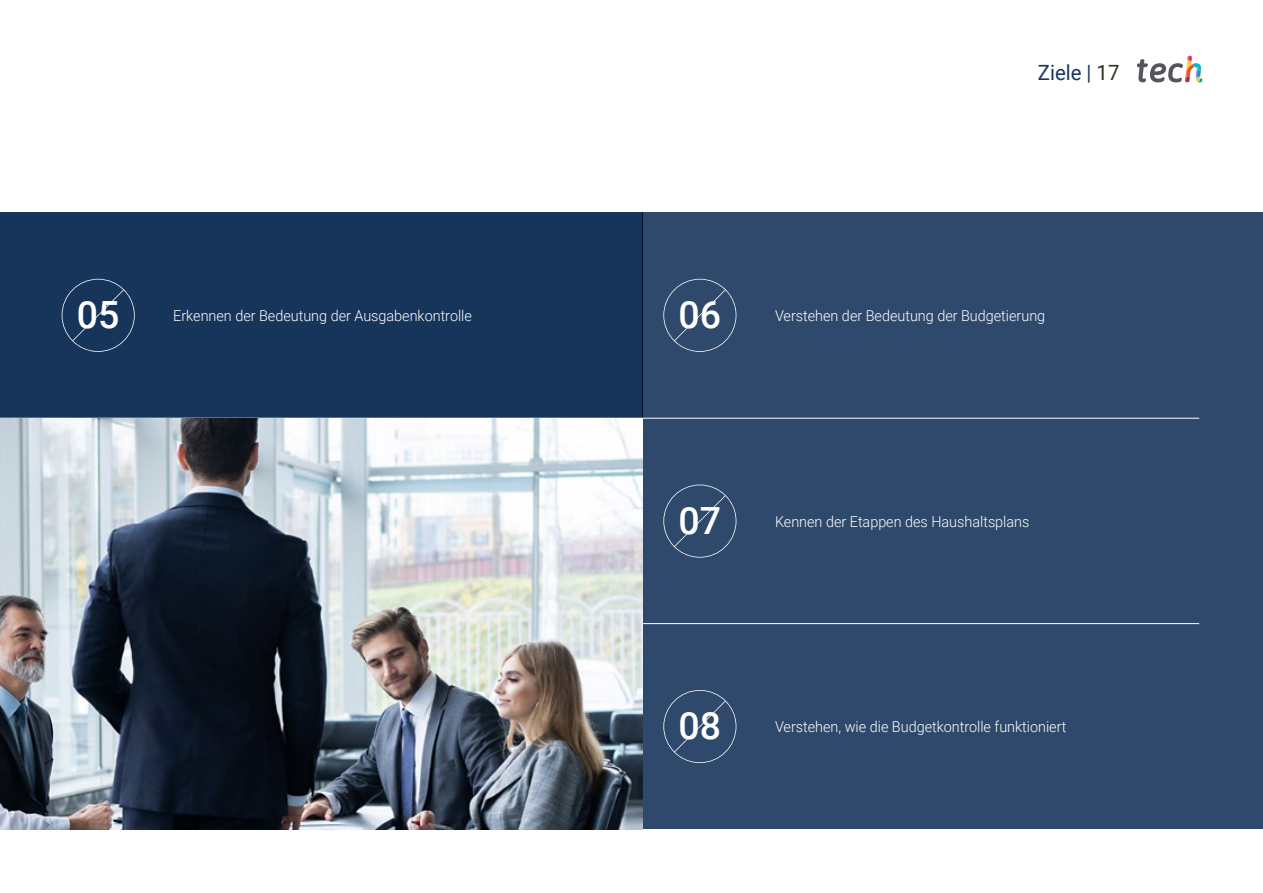
<style>
.page{position:relative;width:1263px;height:893px;background:#fff}
.page>*{position:absolute;margin:0;border:0;box-sizing:border-box;transform-origin:0 0}
.t1{font:500 37.5px "Roboto";color:#fff}
.t2{font:21px "Roboto";color:#1a355c}
.t3{font:300 15px "Roboto";color:#fff;scale:.96 1}
.s1{color:#312e20}
</style>
<div class="page">
<svg style="left:1137px;top:56px;width:65px;height:27px"></svg>
<div style="left:0;top:213px;width:642px;height:616px;background:#17355b"></div>
<div style="left:642px;top:213px;width:621px;height:616px;background:#2e496b"></div>
<svg style="left:62px;top:279px;width:73px;height:73px"></svg>
<svg style="left:663px;top:279px;width:73px;height:73px"></svg>
<svg style="left:663px;top:485px;width:73px;height:73px"></svg>
<svg style="left:663px;top:690px;width:73px;height:73px"></svg>
<hr style="left:0;top:418px;width:1199px;height:1px;background:#fff">
<hr style="left:0;top:623px;width:1199px;height:1px;background:#fff">
<img style="left:0;top:418px;width:642px;height:411px">
<h2 class="t2" style="left:1038px;top:57px;width:83px">Ziele | <span class="s1">17</span></h2>
<h1 class="t1" style="left:77px;top:288px;width:44px">05</h1>
<p class="t3" style="left:173px;top:305px;width:313px">Erkennen der Bedeutung der Ausgabenkontrolle</p>
<h1 class="t1" style="left:679px;top:288px;width:44px">06</h1>
<p class="t3" style="left:775px;top:305px;width:283px">Verstehen der Bedeutung der Budgetierung</p>
<h1 class="t1" style="left:679px;top:494px;width:44px">07</h1>
<p class="t3" style="left:775px;top:511px;width:266px">Kennen der Etappen des Haushaltsplans</p>
<h1 class="t1" style="left:679px;top:700px;width:44px">08</h1>
<p class="t3" style="left:775px;top:716px;width:305px">Verstehen, wie die Budgetkontrolle funktioniert</p>
</div>
